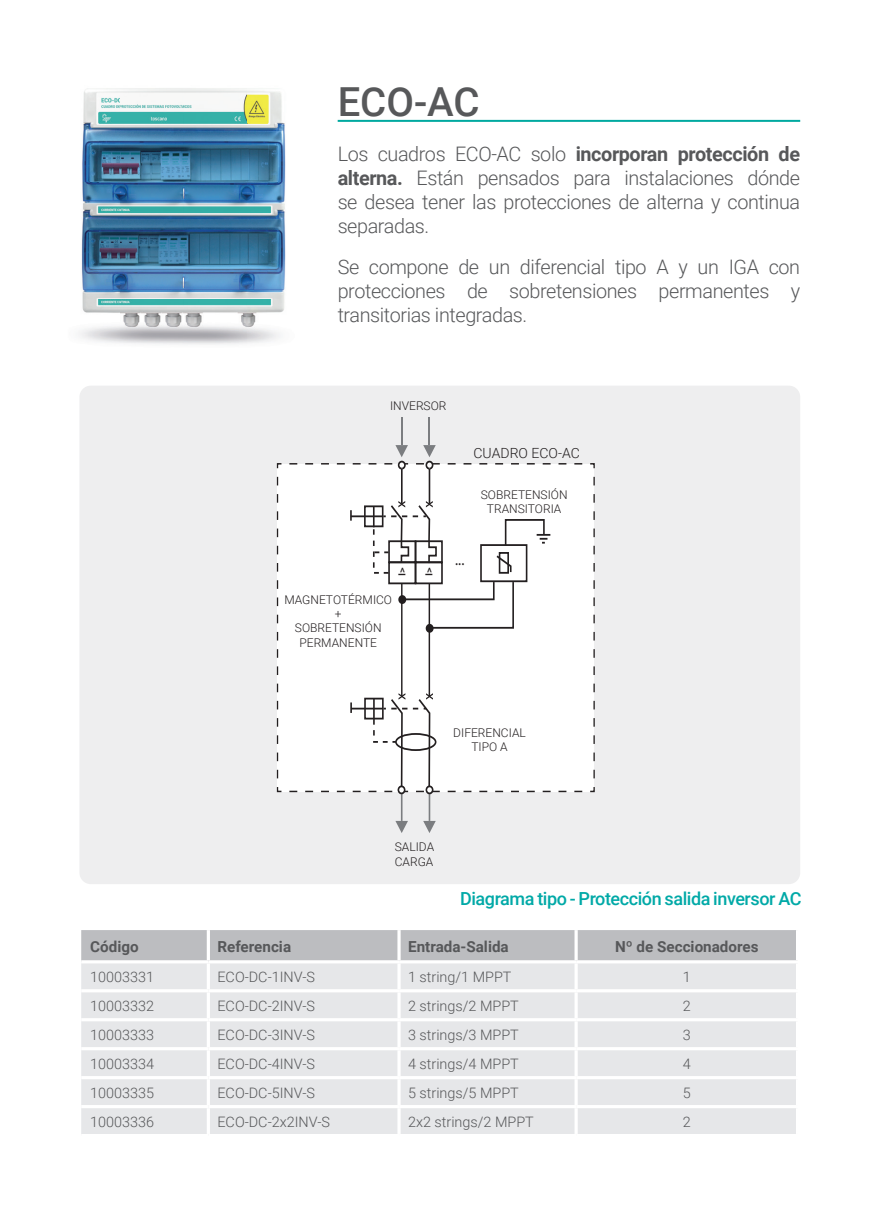
<style>
.page{position:relative;width:874px;height:1225px;background:#fff}
.page>*{position:absolute;margin:0;border:0;box-sizing:border-box;transform-origin:0 0}
.t1{font:500 40px "Roboto";color:#57585a}
.t2{font:300 20px/24px "Roboto";letter-spacing:-.02em;color:#57585a;text-align:justify}
.t3{font:500 18px "Roboto";letter-spacing:-.025em;color:#00a9a7}
.t4{font:16.2px "Myriad Pro";color:#231f20;scale:.89 1}
.t5{font:700 15.2px "Roboto";color:#57585a}
.t6{font:300 14.4px "Roboto";color:#57585a}
.t7{font:300 14px "Roboto";color:#231f20}
.t8{font:300 12px/14.4px "Roboto";color:#231f20;text-align:center}
.t9{font:500 9.6px "Roboto";color:#231f20;scale:1.12 1}
.s1{font-weight:700}
</style>
<div class="page">
<div style="left:79px;top:386px;width:720px;height:498px;background:#eeeeef;border-radius:11px"></div>
<hr style="left:337px;top:120px;width:462px;height:2px;background:#00a9a0">
<img style="left:79px;top:88px;width:207px;height:257px">
<div style="left:81px;top:930px;width:714px;height:30px;background:#bcbdc0"></div>
<div style="left:81px;top:963px;width:714px;height:171px;background:#e6e7e9"></div>
<hr style="left:207px;top:930px;width:3px;height:30px;background:#fff">
<hr style="left:397px;top:930px;width:3px;height:30px;background:#fff">
<hr style="left:574px;top:930px;width:3px;height:30px;background:#fff">
<hr style="left:207px;top:963px;width:3px;height:26px;background:#fff">
<hr style="left:397px;top:963px;width:3px;height:26px;background:#fff">
<hr style="left:574px;top:963px;width:3px;height:26px;background:#fff">
<hr style="left:81px;top:989px;width:127px;height:3px;background:#fff">
<hr style="left:208px;top:989px;width:191px;height:3px;background:#fff">
<hr style="left:207px;top:992px;width:3px;height:26px;background:#fff">
<hr style="left:399px;top:989px;width:177px;height:3px;background:#fff">
<hr style="left:397px;top:992px;width:3px;height:26px;background:#fff">
<hr style="left:576px;top:989px;width:222px;height:3px;background:#fff">
<hr style="left:574px;top:992px;width:3px;height:26px;background:#fff">
<hr style="left:81px;top:1018px;width:127px;height:3px;background:#fff">
<hr style="left:208px;top:1018px;width:191px;height:3px;background:#fff">
<hr style="left:207px;top:1021px;width:3px;height:26px;background:#fff">
<hr style="left:399px;top:1018px;width:177px;height:3px;background:#fff">
<hr style="left:397px;top:1021px;width:3px;height:26px;background:#fff">
<hr style="left:576px;top:1018px;width:222px;height:3px;background:#fff">
<hr style="left:574px;top:1021px;width:3px;height:26px;background:#fff">
<hr style="left:81px;top:1047px;width:127px;height:3px;background:#fff">
<hr style="left:208px;top:1047px;width:191px;height:3px;background:#fff">
<hr style="left:207px;top:1050px;width:3px;height:26px;background:#fff">
<hr style="left:399px;top:1047px;width:177px;height:3px;background:#fff">
<hr style="left:397px;top:1050px;width:3px;height:26px;background:#fff">
<hr style="left:576px;top:1047px;width:222px;height:3px;background:#fff">
<hr style="left:574px;top:1050px;width:3px;height:26px;background:#fff">
<hr style="left:81px;top:1076px;width:127px;height:3px;background:#fff">
<hr style="left:208px;top:1076px;width:191px;height:3px;background:#fff">
<hr style="left:207px;top:1079px;width:3px;height:26px;background:#fff">
<hr style="left:399px;top:1076px;width:177px;height:3px;background:#fff">
<hr style="left:397px;top:1079px;width:3px;height:26px;background:#fff">
<hr style="left:576px;top:1076px;width:222px;height:3px;background:#fff">
<hr style="left:574px;top:1079px;width:3px;height:26px;background:#fff">
<hr style="left:81px;top:1105px;width:127px;height:3px;background:#fff">
<hr style="left:208px;top:1105px;width:191px;height:3px;background:#fff">
<hr style="left:207px;top:1108px;width:3px;height:26px;background:#fff">
<hr style="left:399px;top:1105px;width:177px;height:3px;background:#fff">
<hr style="left:397px;top:1108px;width:3px;height:26px;background:#fff">
<hr style="left:576px;top:1105px;width:222px;height:3px;background:#fff">
<hr style="left:574px;top:1108px;width:3px;height:26px;background:#fff">
<hr style="left:428px;top:418px;width:2px;height:27px;background:#7b7d80">
<hr style="left:400px;top:418px;width:2px;height:27px;background:#7b7d80">
<svg style="left:276px;top:445px;width:319px;height:388px"></svg>
<h1 class="t1" style="left:337px;top:74px;width:143px">ECO-AC</h1>
<p class="t2" style="left:337px;top:141px;width:464px">Los cuadros ECO-AC solo <span class="s1">incorporan protección de alterna.</span> Están pensados para instalaciones dónde se desea tener las protecciones de alterna y continua separadas.</p>
<p class="t2" style="left:337px;top:254px;width:464px">Se compone de un diferencial tipo A y un IGA con protecciones de sobretensiones permanentes y transitorias integradas.</p>
<p class="t8" style="left:390px;top:398px;width:58px">INVERSOR</p>
<p class="t7" style="left:473px;top:443px;width:108px">CUADRO ECO-AC</p>
<p class="t8" style="left:480px;top:487px;width:88px">SOBRETENSIÓN<br>TRANSITORIA</p>
<p class="t9" style="left:395px;top:576px;width:9px;rotate:-90deg">I&gt;</p>
<p class="t9" style="left:422px;top:576px;width:9px;rotate:-90deg">I&gt;</p>
<p class="t8" style="left:284px;top:591px;width:109px">MAGNETOTÉRMICO +<br>SOBRETENSIÓN<br>PERMANENTE</p>
<p class="t4" style="left:455px;top:549px;width:12px">...</p>
<p class="t8" style="left:453px;top:725px;width:74px">DIFERENCIAL<br>TIPO A</p>
<p class="t8" style="left:394px;top:839px;width:41px;text-align:left">SALIDA<br>CARGA</p>
<p class="t3" style="left:460px;top:885px;width:342px">Diagrama tipo - Protección salida inversor AC</p>
<p class="t5" style="left:90px;top:935px;width:50px">Código</p>
<p class="t5" style="left:217px;top:935px;width:75px">Referencia</p>
<p class="t5" style="left:408px;top:935px;width:102px">Entrada-Salida</p>
<p class="t5" style="left:614px;top:935px;width:145px">Nº de Seccionadores</p>
<p class="t6" style="left:90px;top:966px;width:65px">10003331</p>
<p class="t6" style="left:217px;top:966px;width:99px">ECO-DC-1INV-S</p>
<p class="t6" style="left:408px;top:966px;width:105px">1 string/1 MPPT</p>
<p class="t6" style="left:682px;top:966px;width:9px">1</p>
<p class="t6" style="left:90px;top:995px;width:65px">10003332</p>
<p class="t6" style="left:217px;top:995px;width:99px">ECO-DC-2INV-S</p>
<p class="t6" style="left:408px;top:995px;width:112px">2 strings/2 MPPT</p>
<p class="t6" style="left:682px;top:995px;width:9px">2</p>
<p class="t6" style="left:90px;top:1024px;width:65px">10003333</p>
<p class="t6" style="left:217px;top:1024px;width:99px">ECO-DC-3INV-S</p>
<p class="t6" style="left:408px;top:1024px;width:112px">3 strings/3 MPPT</p>
<p class="t6" style="left:682px;top:1024px;width:9px">3</p>
<p class="t6" style="left:90px;top:1053px;width:65px">10003334</p>
<p class="t6" style="left:217px;top:1053px;width:99px">ECO-DC-4INV-S</p>
<p class="t6" style="left:408px;top:1053px;width:112px">4 strings/4 MPPT</p>
<p class="t6" style="left:682px;top:1053px;width:9px">4</p>
<p class="t6" style="left:90px;top:1082px;width:65px">10003335</p>
<p class="t6" style="left:217px;top:1082px;width:99px">ECO-DC-5INV-S</p>
<p class="t6" style="left:408px;top:1082px;width:112px">5 strings/5 MPPT</p>
<p class="t6" style="left:682px;top:1082px;width:9px">5</p>
<p class="t6" style="left:90px;top:1111px;width:65px">10003336</p>
<p class="t6" style="left:217px;top:1111px;width:114px">ECO-DC-2x2INV-S</p>
<p class="t6" style="left:408px;top:1111px;width:127px">2x2 strings/2 MPPT</p>
<p class="t6" style="left:682px;top:1111px;width:9px">2</p>
</div>
